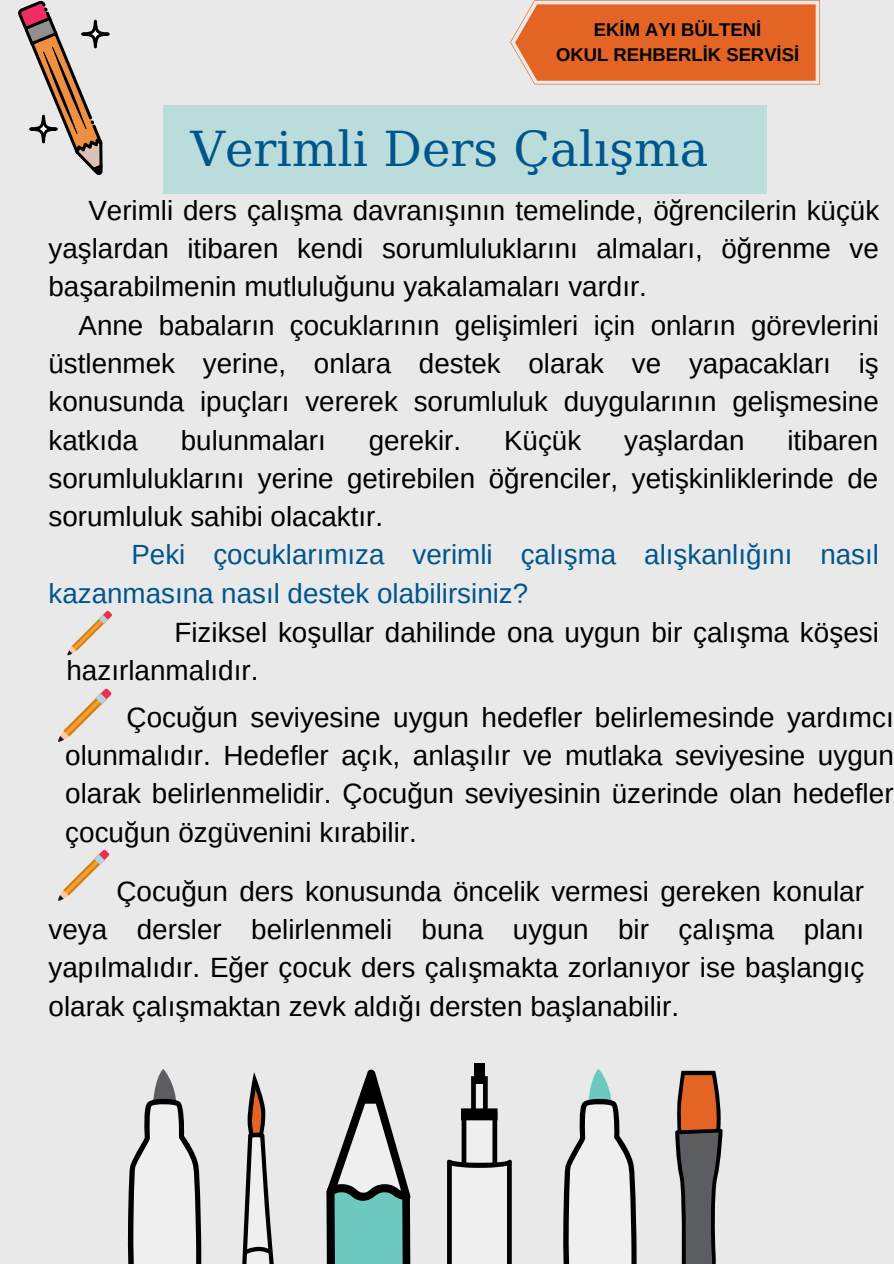
<style>
.page{position:relative;width:894px;height:1264px;background:#fff}
.page>*{position:absolute;margin:0;border:0;box-sizing:border-box;transform-origin:0 0}
.t1{font:48px "DejaVu Serif";color:#00568c}
.t2{font:27.9px/38.2px "Arimo";color:#000;text-align:justify}
.t3{font:27.75px/38.2px "Arimo";color:#000;text-align:justify}
.t4{font:27.75px/38.2px "Arimo";color:#00568c}
.t5{font:700 18.45px "Arimo";color:#000}
</style>
<div class="page">
<div style="left:0;top:0;width:893px;height:1263px;background:#e9e9e9"></div>
<svg style="left:127px;top:1069px;width:74px;height:194px"></svg>
<svg style="left:326px;top:1069px;width:85px;height:194px"></svg>
<svg style="left:242px;top:1072px;width:32px;height:191px"></svg>
<div style="left:473px;top:1063px;width:11px;height:20px;background:#000"></div>
<svg style="left:447px;top:1076px;width:64px;height:187px"></svg>
<svg style="left:675px;top:1070px;width:47px;height:193px"></svg>
<svg style="left:563px;top:1069px;width:73px;height:194px"></svg>
<div style="left:163px;top:105px;width:604px;height:89px;background:#badcdb"></div>
<svg style="left:67px;top:610px;width:45px;height:46px"></svg>
<svg style="left:58px;top:688px;width:54px;height:54px"></svg>
<svg style="left:58px;top:849px;width:52px;height:52px"></svg>
<svg style="left:510px;top:0;width:309px;height:84px;background:#e47640"></svg>
<svg style="left:18px;top:1px;width:85px;height:174px"></svg>
<svg style="left:82px;top:21px;width:26px;height:26px"></svg>
<div style="left:81px;top:20px;width:29px;height:28px;border:3px solid #000;border-radius:50%"></div>
<svg style="left:31px;top:116px;width:25px;height:26px"></svg>
<div style="left:29px;top:115px;width:29px;height:28px;border:3px solid #000;border-radius:50%"></div>
<p class="t5" style="left:594px;top:20px;width:169px">EKİM AYI BÜLTENİ</p>
<p class="t5" style="left:556px;top:44px;width:245px">OKUL REHBERLİK SERVİSİ</p>
<p class="t1" style="left:190px;top:122px;width:519px">Verimli Ders Çalışma</p>
<p class="t3" style="left:49px;top:191px;width:832px;text-indent:40px">Verimli ders çalışma davranışının temelinde, öğrencilerin küçük yaşlardan itibaren kendi sorumluluklarını almaları, öğrenme ve başarabilmenin mutluluğunu yakalamaları vardır.</p>
<p class="t3" style="left:49px;top:306px;width:831px;text-indent:30px">Anne babaların çocuklarının gelişimleri için onların görevlerini üstlenmek yerine, onlara destek olarak ve yapacakları iş konusunda ipuçları vererek sorumluluk duygularının gelişmesine katkıda</p>
<p class="t3" style="left:49px;top:421px;width:831px;text-indent:738px">itibaren sorumluluklarını yerine getirebilen öğrenciler, yetişkinliklerinde de sorumluluk sahibi olacaktır.</p>
<p class="t4" style="left:49px;top:535px;width:831px;text-indent:83px">Peki çocuklarımıza verimli çalışma alışkanlığını nasıl kazanmasına nasıl destek olabilirsiniz?</p>
<p class="t3" style="left:181px;top:421px;width:146px">bulunmaları</p>
<p class="t3" style="left:368px;top:421px;width:94px">gerekir.</p>
<p class="t3" style="left:504px;top:421px;width:79px">Küçük</p>
<p class="t3" style="left:624px;top:421px;width:122px">yaşlardan</p>
<p class="t2" style="left:66px;top:613px;width:813px;text-indent:108px">Fiziksel koşullar dahilinde ona uygun bir çalışma köşesi hazırlanmalıdır.</p>
<p class="t2" style="left:65px;top:697px;width:829px;text-indent:61px">Çocuğun seviyesine uygun hedefler belirlemesinde yardımcı olunmalıdır. Hedefler açık, anlaşılır ve mutlaka seviyesine uygun olarak belirlenmelidir. Çocuğun seviyesinin üzerinde olan hedefler çocuğun özgüvenini kırabilir.</p>
<p class="t2" style="left:49px;top:871px;width:817px;text-indent:68px">Çocuğun ders konusunda öncelik vermesi gereken konular veya dersler belirlenmeli buna uygun bir çalışma planı yapılmalıdır. Eğer çocuk ders çalışmakta zorlanıyor ise başlangıç olarak çalışmaktan zevk aldığı dersten başlanabilir.</p>
</div>
